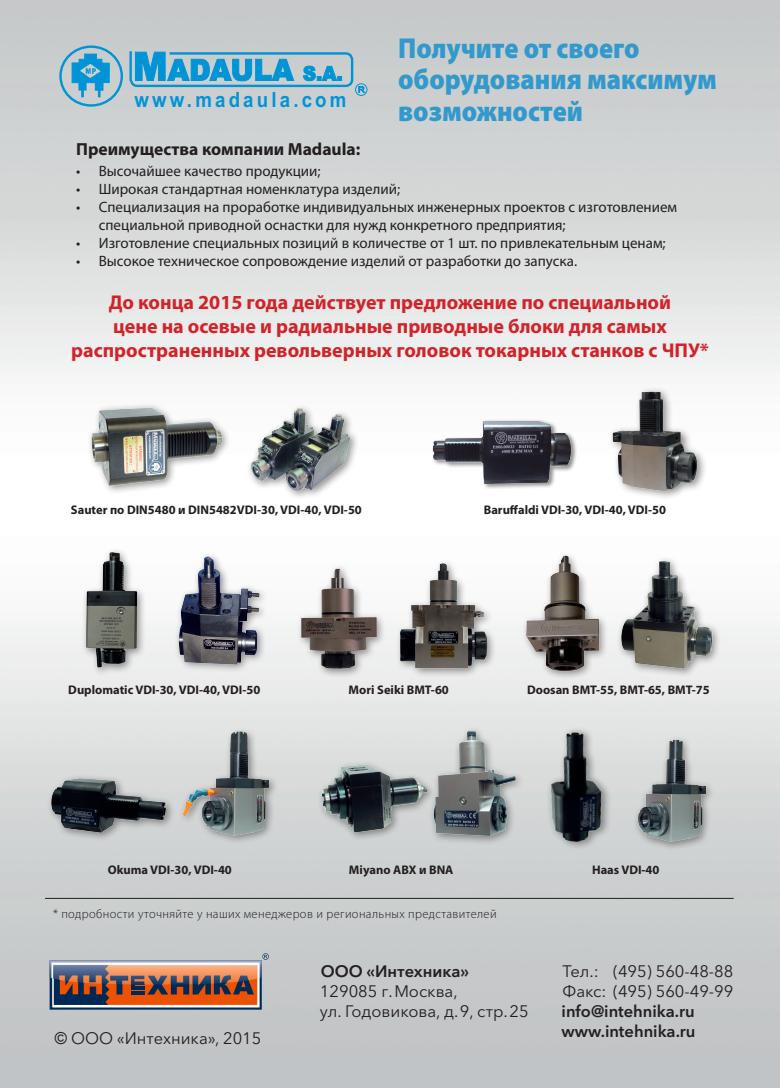
<style>
.page{position:relative;width:780px;height:1088px;background:#fff}
.page>*{position:absolute;margin:0;border:0;box-sizing:border-box;transform-origin:0 0}
.t1{font:900 28.88px/31.5px "Myriad Pro";color:#39c;scale:.91 1}
.t2{font:700 21px "Arial";letter-spacing:.17em;color:#0094d7;scale:.89 1}
.t3{font:700 20px/24px "Myriad Pro";color:#d1232a;text-align:center}
.t4{font:700 17.5px "Myriad Pro";color:#231f20}
.t5{font:16.5px/19.8px "Avenir Next LTWGL";color:#231f20}
.t6{font:600 16.5px/19.8px "Avenir Next LTWGL";color:#231f20}
.t7{font:15px/18px "Myriad Pro";color:#231f20}
.t8{font:700 12.5px "Myriad Pro";color:#231f20}
.t9{font:300 12.5px "Myriad Pro";letter-spacing:.03em;color:#231f20}
.s1{font-family:"Arial"}
</style>
<div class="page">
<img style="left:0;top:0;width:780px;height:1088px">
<svg style="left:50px;top:953px;width:219px;height:56px;background:#9d7363"></svg>
<img style="left:50px;top:960px;width:212px;height:24px">
<div style="left:431px;top:419px;width:146px;height:71px;background:#231f20;opacity:.5"></div>
<img style="left:430px;top:418px;width:143px;height:67px">
<div style="left:47px;top:773px;width:129px;height:69px;background:#231f20;opacity:.5"></div>
<img style="left:50px;top:776px;width:117px;height:58px">
<div style="left:522px;top:552px;width:86px;height:128px;background:#231f20;opacity:.5"></div>
<img style="left:517px;top:555px;width:94px;height:120px">
<img style="left:73px;top:544px;width:78px;height:134px">
<div style="left:86px;top:402px;width:145px;height:93px;background:#231f20;opacity:.5"></div>
<img style="left:89px;top:403px;width:136px;height:85px">
<div style="left:174px;top:552px;width:94px;height:121px;background:#231f20;opacity:.5"></div>
<img style="left:174px;top:555px;width:88px;height:114px">
<div style="left:296px;top:564px;width:90px;height:114px;background:#231f20;opacity:.5"></div>
<img style="left:299px;top:568px;width:80px;height:103px">
<div style="left:608px;top:387px;width:99px;height:113px;background:#231f20;opacity:.5"></div>
<img style="left:609px;top:389px;width:93px;height:106px">
<div style="left:178px;top:727px;width:100px;height:118px;background:#231f20;opacity:.5"></div>
<img style="left:179px;top:732px;width:92px;height:106px">
<div style="left:429px;top:726px;width:95px;height:119px;background:#231f20;opacity:.5"></div>
<img style="left:429px;top:727px;width:90px;height:111px">
<div style="left:395px;top:558px;width:102px;height:120px;background:#231f20;opacity:.5"></div>
<img style="left:398px;top:562px;width:91px;height:110px">
<div style="left:616px;top:556px;width:106px;height:122px;background:#231f20;opacity:.5"></div>
<img style="left:617px;top:557px;width:102px;height:114px">
<div style="left:246px;top:403px;width:113px;height:97px;background:#231f20;opacity:.5"></div>
<img style="left:248px;top:408px;width:105px;height:83px">
<div style="left:317px;top:760px;width:120px;height:82px;background:#231f20;opacity:.5"></div>
<img style="left:319px;top:762px;width:110px;height:72px">
<div style="left:546px;top:726px;width:65px;height:124px;background:#231f20;opacity:.5"></div>
<img style="left:541px;top:727px;width:68px;height:118px">
<div style="left:632px;top:735px;width:83px;height:116px;background:#231f20;opacity:.5"></div>
<img style="left:615px;top:737px;width:93px;height:108px">
<div style="left:59px;top:45px;width:64px;height:62px;border:2px solid #0094d7;border-radius:50%"></div>
<svg style="left:128px;top:49px;width:237px;height:44px;background:#7bb6d1"></svg>
<div style="left:355px;top:83px;width:12px;height:13px;border:1px solid #0094d7;border-radius:50%"></div>
<svg style="left:71px;top:53px;width:39px;height:44px;background:#55acd2"></svg>
<hr style="left:45px;top:898px;width:688px;height:1px;background:#231f20">
<h2 class="t2" style="left:134px;top:86px;width:240px">www.madaula.com</h2>
<h1 class="t1" style="left:398px;top:31px;width:352px">Получите от своего оборудования максимум возможностей</h1>
<p class="t4" style="left:76px;top:138px;width:286px">Преимущества компании Madaula:</p>
<p class="t7" style="left:76px;top:162px;width:246px">• Высочайшее качество продукции;</p>
<p class="t7" style="left:76px;top:180px;width:325px">• Широкая стандартная номенклатура изделий;</p>
<p class="t7" style="left:99px;top:198px;width:580px;text-indent:-22px">• Специализация на проработке индивидуальных инженерных проектов с изготовлением специальной приводной оснастки для нужд конкретного предприятия;</p>
<p class="t7" style="left:76px;top:234px;width:591px">• Изготовление специальных позиций в количестве от 1 шт. по привлекательным ценам;</p>
<p class="t7" style="left:76px;top:252px;width:502px">• Высокое техническое сопровождение изделий от разработки до запуска.</p>
<h3 class="t3" style="left:71px;top:290px;width:639px">До конца 2015 года действует предложение по специальной<br>цене на осевые и радиальные приводные блоки для самых распространенных револьверных головок токарных станков с ЧПУ*</h3>
<p class="t8" style="left:71px;top:502px;width:292px">Sauter по DIN5480 и DIN5482VDI-30, VDI-40, VDI-50</p>
<p class="t8" style="left:483px;top:502px;width:184px">Baruffaldi VDI-30, VDI-40, VDI-50</p>
<p class="t8" style="left:68px;top:681px;width:194px">Duplomatic VDI-30, VDI-40, VDI-50</p>
<p class="t8" style="left:348px;top:681px;width:102px">Mori Seiki BMT-60</p>
<p class="t8" style="left:527px;top:681px;width:184px">Doosan BMT-55, BMT-65, BMT-75</p>
<p class="t8" style="left:108px;top:862px;width:126px">Okuma VDI-30, VDI-40</p>
<p class="t8" style="left:349px;top:862px;width:106px">Miyano ABX и BNA</p>
<p class="t8" style="left:592px;top:862px;width:69px">Haas VDI-40</p>
<p class="t9" style="left:53px;top:906px;width:445px">* подробности уточняйте у наших менеджеров и региональных представителей</p>
<p class="t5" style="left:55px;top:1028px;width:208px"><span class="s1">©</span> ООО «Интехника», 2015</p>
<p class="t6" style="left:321px;top:961px;width:150px">ООО «Интехника»</p>
<p class="t5" style="left:320px;top:981px;width:210px">129085 г.Москва,<br>ул. Годовикова, д.9, стр.25</p>
<p class="t5" style="left:562px;top:961px;width:172px">Тел.: (495) 560-48-88<br>Факс: (495) 560-49-99</p>
<p class="t6" style="left:561px;top:1001px;width:135px">info@intehnika.ru www.intehnika.ru</p>
</div>
